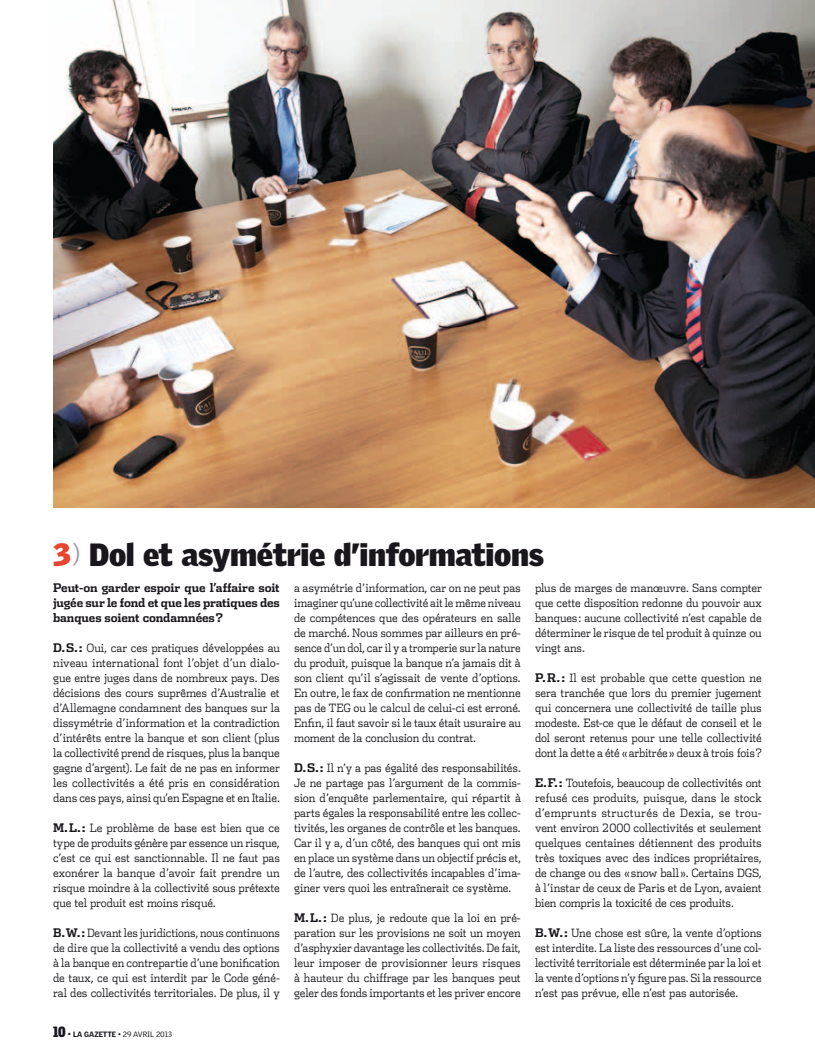
<style>
.page{position:relative;width:815px;height:1063px;background:#fff}
.page>*{position:absolute;margin:0;border:0;box-sizing:border-box;transform-origin:0 0}
.INTER_chiffre{font:900 31.25px "Griffith Gothic";letter-spacing:-.01em;color:#1a171c}
.INTER_question{font:700 11.88px/15px "Dispatch";letter-spacing:-.01em;color:#1a171c;text-align:justify;scale:.94 1}
.TEXTE{font:300 11.5px/15px "Dispatch";letter-spacing:-.015em;color:#1a171c;text-align:justify;scale:.92 1}
.TEXTE-2{font:300 11.5px/15px "Dispatch";letter-spacing:-.015em;color:#1a171c;text-align:justify;scale:.9 1}
.t1{font:7.5px "Griffith Gothic";letter-spacing:-.005em;color:#1a171c}
.s1{color:#e6452f}
.s2{font-weight:300;font-size:27.5px;color:#9d9ea0}
.s3{font-weight:700;font-size:11.88px}
.s4{font-family:"Griffith Gothic Cond";font-weight:900;font-size:14.5px}
.s5{font-size:8.25px}
.s6{font-weight:900}
</style>
<div class="page">
<img style="left:53px;top:0;width:762px;height:508px">
<p class="INTER_chiffre" style="left:53px;top:535px;width:492px"><span class="s1">3</span><span class="s2">)</span> Dol et asymétrie d’informations</p>
<p class="INTER_question" style="left:53px;top:579px;width:243px">Peut-on garder espoir que l’affaire soit jugée sur le fond et que les pratiques des banques soient condamnées?</p>
<p class="TEXTE" style="left:53px;top:640px;width:248px"><span class="s3">D.S.:</span> Oui, car ces pratiques développées au niveau international font l’objet d’un dialo&shy;gue entre juges dans de nombreux pays. Des décisions des cours suprêmes d’Australie et d’Allemagne condamnent des banques sur la dissymétrie d’information et la contradiction d’intérêts entre la banque et son client (plus la collectivité prend de risques, plus la banque gagne d’argent). Le fait de ne pas en informer les collectivités a été pris en considération dans ces pays, ainsi qu’en Espagne et en Italie.</p>
<p class="TEXTE" style="left:53px;top:820px;width:248px"><span class="s3">M.L.:</span> Le problème de base est bien que ce type de produits génère par essence un risque, c’est ce qui est sanctionnable. Il ne faut pas exonérer la banque d’avoir fait prendre un risque moindre à la collectivité sous prétexte que tel produit est moins risqué.</p>
<p class="TEXTE-2" style="left:53px;top:925px;width:253px"><span class="s3">B.W.:</span> Devant les juridictions, nous continuons de dire que la collectivité a vendu des options à la banque en contrepartie d’une bonification de taux, ce qui est interdit par le Code géné&shy;ral des collectivités territoriales. De plus, il y</p>
<p class="TEXTE" style="left:294px;top:580px;width:248px">a asymétrie d’information, car on ne peut pas imaginer qu’une collectivité ait le même niveau de compétences que des opérateurs en salle de marché. Nous sommes par ailleurs en pré&shy;sence d’un dol, car il y a tromperie sur la nature du produit, puisque la banque n’a jamais dit à son client qu’il s’agissait de vente d’options.<br>En outre, le fax de confirmation ne mentionne pas de TEG ou le calcul de celui-ci est erroné.<br>Enfin, il faut savoir si le taux était usuraire au moment de la conclusion du contrat.</p>
<p class="TEXTE" style="left:294px;top:760px;width:248px"><span class="s3">D.S.:</span> Il n’y a pas égalité des responsabilités.<br>Je ne partage pas l’argument de la commis&shy;sion d’enquête parlementaire, qui répartit à parts égales la responsabilité entre les collec&shy;tivités, les organes de contrôle et les banques.<br>Car il y a, d’un côté, des banques qui ont mis en place un système dans un objectif précis et, de l’autre, des collectivités incapables d’ima&shy;giner vers quoi les entraînerait ce système.</p>
<p class="TEXTE" style="left:294px;top:910px;width:248px"><span class="s3">M.L.:</span> De plus, je redoute que la loi en pré&shy;paration sur les provisions ne soit un moyen d’asphyxier davantage les collectivités. De fait, leur imposer de provisionner leurs risques à hauteur du chiffrage par les banques peut geler des fonds importants et les priver encore</p>
<p class="TEXTE" style="left:535px;top:580px;width:248px">plus de marges de manœuvre. Sans compter que cette disposition redonne du pouvoir aux banques: aucune collectivité n’est capable de déterminer le risque de tel produit à quinze ou vingt ans.</p>
<p class="TEXTE" style="left:535px;top:670px;width:248px"><span class="s3">P.R.:</span> Il est probable que cette question ne sera tranchée que lors du premier jugement qui concernera une collectivité de taille plus modeste. Est-ce que le défaut de conseil et le dol seront retenus pour une telle collectivité dont la dette a été «arbitrée» deux à trois fois?</p>
<p class="TEXTE" style="left:535px;top:775px;width:248px"><span class="s3">E.F.:</span> Toutefois, beaucoup de collectivités ont refusé ces produits, puisque, dans le stock d’emprunts structurés de Dexia, se trou&shy;vent environ 2000 collectivités et seulement quelques centaines détiennent des produits très toxiques avec des indices propriétaires, de change ou des «snow ball». Certains DGS, à l’instar de ceux de Paris et de Lyon, avaient bien compris la toxicité de ces produits.</p>
<p class="TEXTE" style="left:535px;top:925px;width:248px"><span class="s3">B.W.:</span> Une chose est sûre, la vente d’options est interdite. La liste des ressources d’une col&shy;lectivité territoriale est déterminée par la loi et la vente d’options n’y figure pas. Si la ressource n’est pas prévue, elle n’est pas autorisée.</p>
<p class="t1" style="left:53px;top:1030px;width:121px"><span class="s4">10</span> <span class="s5">•</span> <span class="s6">LA GAZETTE</span> • 29 AVRIL 2013</p>
</div>
